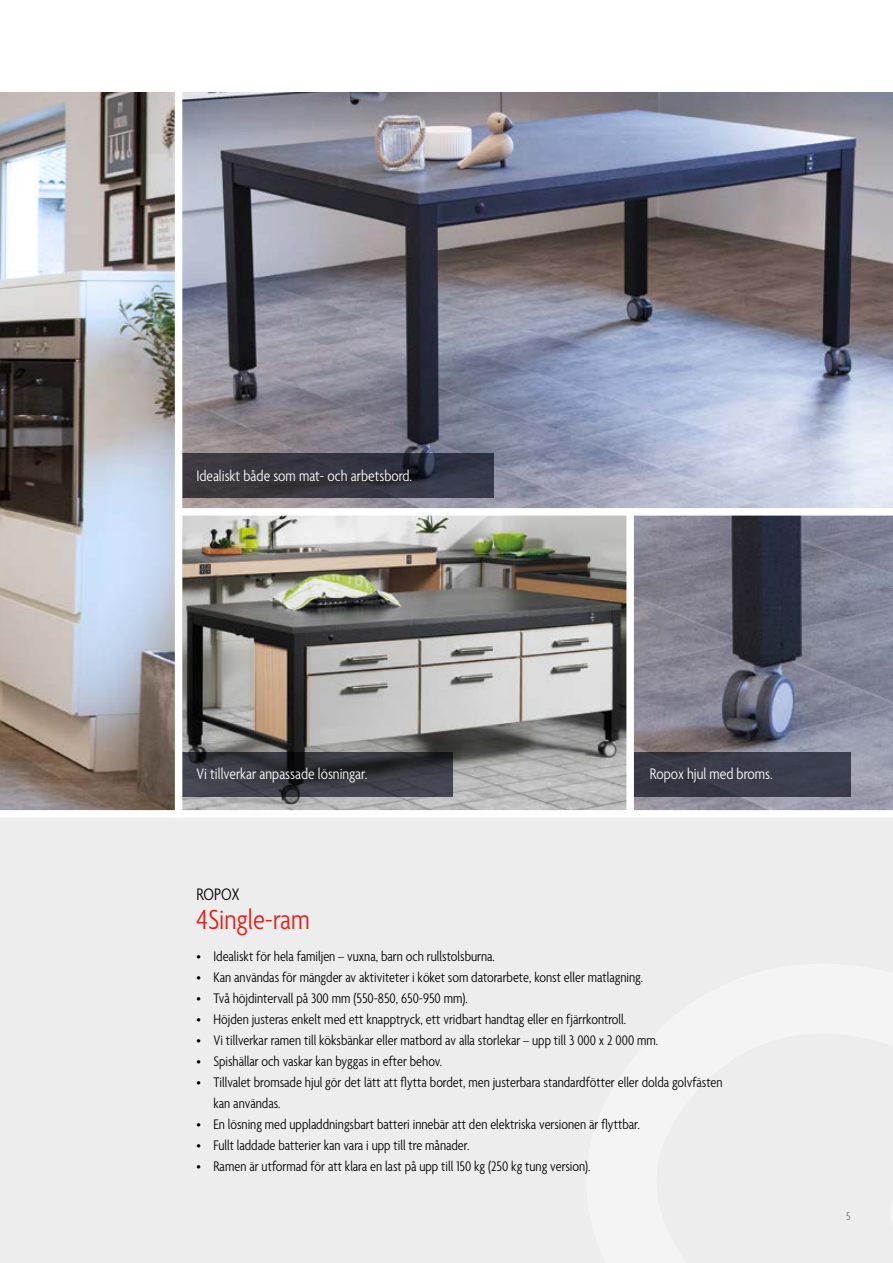
<style>
.page{position:relative;width:893px;height:1263px;background:#fff}
.page>*{position:absolute;margin:0;border:0;box-sizing:border-box;transform-origin:0 0}
.t1{font:300 condensed 30px "Agenda";color:#e41f18}
.t2{font:300 condensed 18px "Agenda";letter-spacing:-.01em;color:#000}
.t3{font:300 condensed 16.5px "Agenda";color:#fff}
.t4{font:300 condensed 15px/21px "Agenda";color:#000}
.t5{font:300 condensed 12px "Agenda";color:#5e6270}
</style>
<div class="page">
<div style="left:0;top:810px;width:893px;height:453px;background:#ededed"></div>
<img style="left:182px;top:516px;width:444px;height:294px">
<img style="left:634px;top:516px;width:259px;height:294px">
<img style="left:182px;top:92px;width:711px;height:416px">
<img style="left:0;top:92px;width:175px;height:718px">
<div style="left:632px;top:752px;width:218px;height:44px;background:#3a3d4c"></div>
<svg style="left:182px;top:752px;width:270px;height:44px;background:#34373e"></svg>
<svg style="left:182px;top:454px;width:312px;height:44px;background:#353540"></svg>
<div style="left:626px;top:512px;width:8px;height:300px;background:#fff"></div>
<div style="left:0;top:810px;width:893px;height:8px;background:#fff"></div>
<p class="t3" style="left:196px;top:466px;width:217px">Idealiskt både som mat- och arbetsbord.</p>
<p class="t3" style="left:196px;top:765px;width:173px">Vi tillverkar anpassade lösningar.</p>
<p class="t3" style="left:650px;top:765px;width:124px">Ropox hjul med broms.</p>
<p class="t2" style="left:196px;top:884px;width:45px">ROPOX</p>
<p class="t1" style="left:196px;top:903px;width:115px">4Single-ram</p>
<p class="t4" style="left:196px;top:947px;width:300px">• Idealiskt för hela familjen – vuxna, barn och rullstolsburna.</p>
<p class="t4" style="left:196px;top:968px;width:448px">• Kan användas för mängder av aktiviteter i köket som datorarbete, konst eller matlagning.</p>
<p class="t4" style="left:196px;top:989px;width:273px">• Två höjdintervall på 300 mm (550-850, 650-950 mm).</p>
<p class="t4" style="left:196px;top:1010px;width:431px">• Höjden justeras enkelt med ett knapptryck, ett vridbart handtag eller en fjärrkontroll.</p>
<p class="t4" style="left:196px;top:1031px;width:463px">• Vi tillverkar ramen till köksbänkar eller matbord av alla storlekar – upp till 3 000 x 2 000 mm.</p>
<p class="t4" style="left:196px;top:1052px;width:247px">• Spishällar och vaskar kan byggas in efter behov.</p>
<p class="t4" style="left:213px;top:1073px;width:511px;text-indent:-17px">• Tillvalet bromsade hjul gör det lätt att flytta bordet, men justerbara standardfötter eller dolda golvfästen kan användas.</p>
<p class="t4" style="left:196px;top:1115px;width:445px">• En lösning med uppladdningsbart batteri innebär att den elektriska versionen är flyttbar.</p>
<p class="t4" style="left:196px;top:1136px;width:275px">• Fullt laddade batterier kan vara i upp till tre månader.</p>
<p class="t4" style="left:196px;top:1157px;width:396px">• Ramen är utformad för att klara en last på upp till 150 kg (250 kg tung version).</p>
<p class="t5" style="left:846px;top:1210px;width:6px">5</p>
</div>
